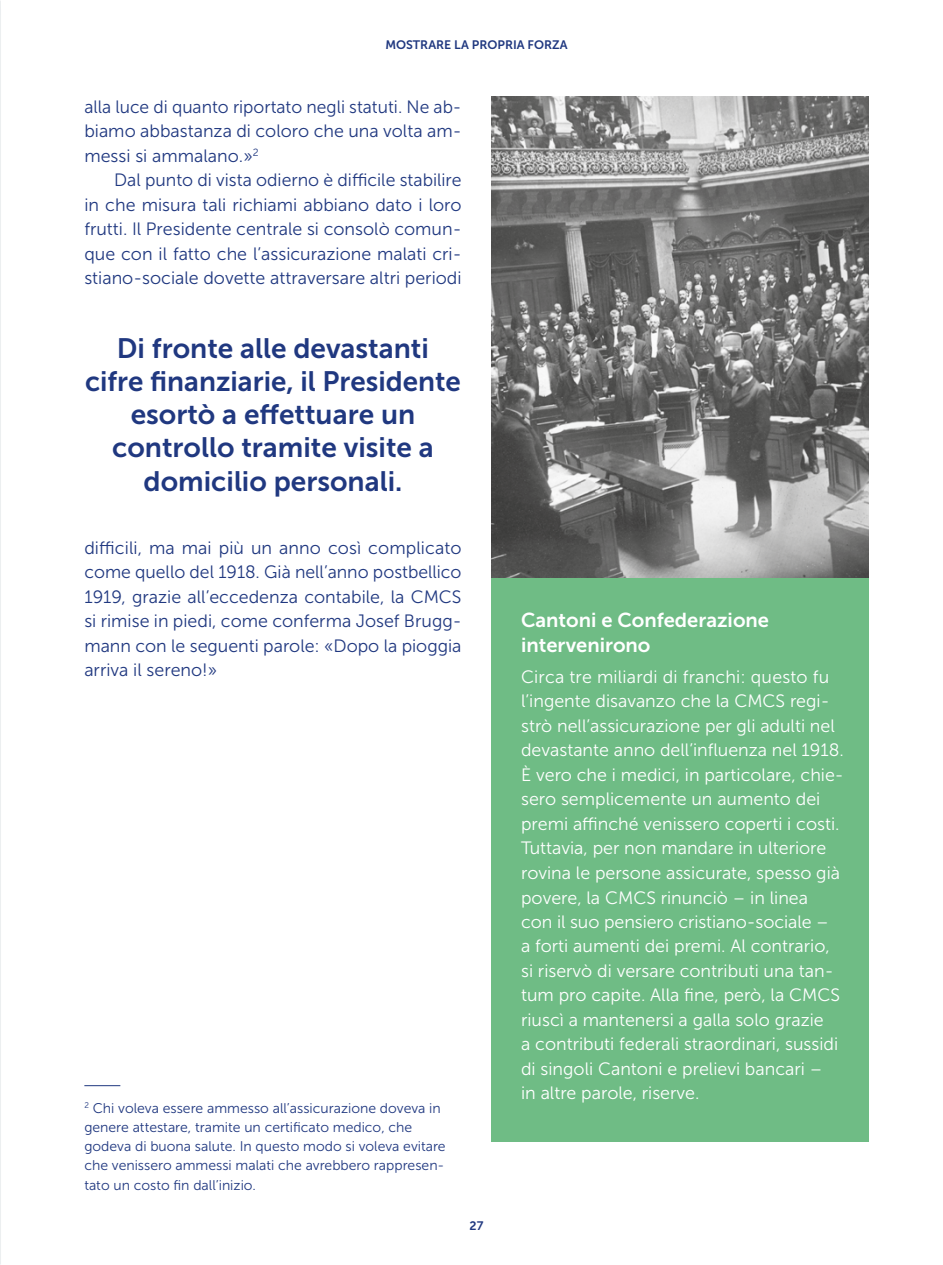
<style>
.page{position:relative;width:943px;height:1265px;background:#fff}
.page>*{position:absolute;margin:0;border:0;box-sizing:border-box;transform-origin:0 0}
.t1{font:28px/33.2px "Museo Sans 700";color:#203880;text-align:center}
.t2{font:20.12px/24.5px "Museo Sans 700";color:#fff}
.t3{font:17.85px/24.5px "Museo Sans 300";color:#fff}
.t4{font:17.85px/24.5px "Museo Sans 300";color:#203880;text-align:justify}
.t5{font:14px/19.2px "Museo Sans 300";color:#203880}
.t6{font:12.25px "Museo Sans 700";color:#203880}
</style>
<div class="page">
<img style="left:491px;top:97px;width:377px;height:481px">
<div style="left:491px;top:578px;width:377px;height:563px;background:#6fbc85"></div>
<hr style="left:84px;top:1085px;width:36px;height:1px;background:#203880">
<hr style="left:0;top:0;width:2px;height:1265px;background:#a9a7a5;opacity:.75">
<p class="t6" style="left:385px;top:38px;width:184px">MOSTRARE LA PROPRIA FORZA</p>
<p class="t4" style="left:84px;top:94px;width:379px">alla luce di quanto riportato negli statuti. Ne ab&shy;biamo abbastanza di coloro che una volta am&shy;messi si ammalano.»<sup>2</sup></p>
<p class="t4" style="left:84px;top:168px;width:379px;text-indent:30px">Dal punto di vista odierno è difficile stabilire in che misura tali richiami abbiano dato i loro frutti. Il Presidente centrale si consolò comun&shy;que con il fatto che l’assicurazione malati cri&shy;stiano- sociale dovette attraversare altri periodi</p>
<h1 class="t1" style="left:85px;top:331px;width:377px">Di fronte alle devastanti cifre finanziarie, il Presidente esortò a effettuare un controllo tramite visite a domicilio personali.</h1>
<p class="t4" style="left:84px;top:535px;width:379px">difficili, ma mai più un anno così complicato come quello del 1918. Già nell’anno postbellico 1919, grazie all’eccedenza contabile, la CMCS si rimise in piedi, come conferma Josef Brugg&shy;mann con le seguenti parole: «Dopo la pioggia arriva il sereno!»</p>
<p class="t5" style="left:84px;top:1098px;width:363px"><sup>2</sup> Chi voleva essere ammesso all’assicurazione doveva in genere attestare, tramite un certificato medico, che godeva di buona salute. In questo modo si voleva evitare che venissero ammessi malati che avrebbero rappresen&shy;tato un costo fin dall’inizio.</p>
<p class="t6" style="left:469px;top:1218px;width:15px">27</p>
<p class="t2" style="left:521px;top:608px;width:249px">Cantoni e Confederazione intervenirono</p>
<p class="t3" style="left:521px;top:665px;width:324px">Circa tre miliardi di franchi: questo fu l’ingente disavanzo che la CMCS regi&shy;strò nell’assicurazione per gli adulti nel devastante anno dell’influenza nel 1918.<br>È vero che i medici, in particolare, chie&shy;sero semplicemente un aumento dei premi affinché venissero coperti i costi.<br>Tuttavia, per non mandare in ulteriore rovina le persone assicurate, spesso già povere, la CMCS rinunciò – in linea con il suo pensiero cristiano-sociale –<br>a forti aumenti dei premi. Al contrario, si riservò di versare contributi una tan&shy;tum pro capite. Alla fine, però, la CMCS riuscì a mantenersi a galla solo grazie<br>a contributi federali straordinari, sussidi di singoli Cantoni e prelievi bancari –<br>in altre parole, riserve.</p>
</div>
